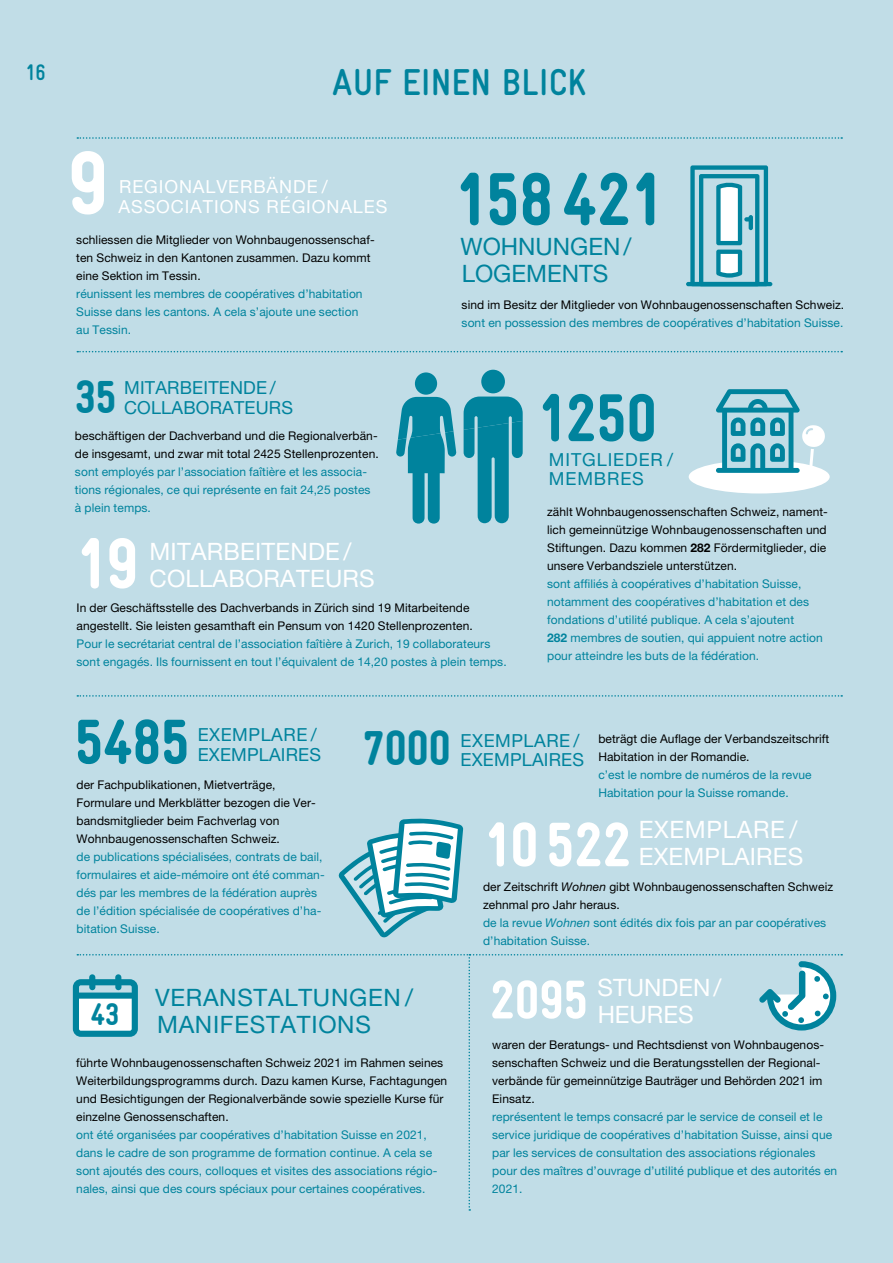
<style>
.page{position:relative;width:893px;height:1263px;background:#c1dde7}
.page>*{position:absolute;margin:0;border:0;box-sizing:border-box;transform-origin:0 0}
.t1{font:900 condensed 90.45px "Gravur";color:#fff}
.t2{font:900 condensed 75px "Gravur";color:#00839d}
.t3{font:900 condensed 72px "Gravur";color:#fff}
.t4{font:900 condensed 67.8px "Gravur";color:#00839d}
.t5{font:900 condensed 63.75px "Gravur";color:#00839d}
.t6{font:900 condensed 63px "Gravur";color:#fff}
.t7{font:900 condensed 54.75px "Gravur";color:#fff}
.t8{font:900 condensed 49.35px "Gravur";color:#00839d}
.t9{font:900 condensed 46.65px "Gravur";color:#00839d}
.t10{font:700 37.5px "Gravur Condensed";color:#00839d}
.t11{font:900 condensed 31.05px "Gravur";color:#00839d}
.t12{font:24px/27px "Helvetica Neue LT Pro";letter-spacing:.01em;color:#fff}
.t13{font:24px/27px "Helvetica Neue LT Pro";letter-spacing:.03em;color:#00839d}
.t14{font:24px/27px "Helvetica Neue LT Pro";color:#00839d}
.t15{font:24px "Helvetica Neue LT Pro";letter-spacing:.03em;color:#fff}
.t16{font:700 22.5px "Gravur Condensed";color:#00839d}
.t17{font:18px "Helvetica Neue LT Pro";letter-spacing:.01em;color:#00839d}
.t18{font:18px/19.5px "Helvetica Neue LT Pro";letter-spacing:.05em;color:#fff}
.t19{font:18px "Helvetica Neue LT Pro";letter-spacing:.03em;color:#00839d}
.t20{font:18px/19.5px "Helvetica Neue LT Pro";letter-spacing:.05em;color:#00839d}
.t21{font:12px/18px "Helvetica Neue LT Pro";letter-spacing:.005em;color:#00839d}
.t22{font:12px/18px "Helvetica Neue LT Pro";letter-spacing:.005em;color:#000}
.s1{font-weight:700}
.s2{font-style:italic}
.s3{color:#00839d}
.s4{font-style:italic;color:#00839d}
</style>
<div class="page">
<svg style="left:77px;top:695px;width:765px;height:2px"></svg>
<svg style="left:77px;top:351px;width:765px;height:1px"></svg>
<svg style="left:77px;top:137px;width:765px;height:2px"></svg>
<svg style="left:338px;top:818px;width:125px;height:119px"></svg>
<svg style="left:73px;top:954px;width:769px;height:257px"></svg>
<div style="left:689px;top:460px;width:141px;height:33px;background:#fff;border-radius:50%"></div>
<svg style="left:715px;top:389px;width:110px;height:84px"></svg>
<hr style="left:686px;top:282px;width:86px;height:4px;background:#00839d;border-radius:2px">
<svg style="left:690px;top:165px;width:78px;height:117px"></svg>
<svg style="left:396px;top:370px;width:127px;height:154px"></svg>
<h3 class="t16" style="left:26px;top:60px;width:22px">16</h3>
<h3 class="t10" style="left:332px;top:61px;width:255px">AUF EINEN BLICK</h3>
<h1 class="t1" style="left:68px;top:133px;width:42px">9</h1>
<h3 class="t18" style="left:119px;top:177px;width:270px">REGIONALVERBÄNDE /<br>ASSOCIATIONS RÉGIONALES</h3>
<p class="t22" style="left:76px;top:230px;width:300px">schliessen die Mitglieder von Wohnbaugenossenschaf&shy;ten Schweiz in den Kantonen zusammen. Dazu kommt eine Sektion im Tessin.</p>
<p class="t21" style="left:76px;top:284px;width:288px">réunissent les membres de coopératives d’habitation<br>Suisse dans les cantons. A cela s’ajoute une section au Tessin.</p>
<h2 class="t2" style="left:455px;top:158px;width:208px">158 421</h2>
<h3 class="t14" style="left:460px;top:233px;width:172px">WOHNUNGEN/<br>LOGEMENTS</h3>
<p class="t22" style="left:462px;top:296px;width:384px">sind im Besitz der Mitglieder von Wohnbaugenossenschaften Schweiz.</p>
<p class="t21" style="left:462px;top:314px;width:383px">sont en possession des membres de coopératives d’habitation Suisse.</p>
<h3 class="t9" style="left:75px;top:371px;width:43px">35</h3>
<h3 class="t17" style="left:124px;top:377px;width:153px">MITARBEITENDE/</h3>
<h3 class="t17" style="left:124px;top:396px;width:171px">COLLABORATEURS</h3>
<p class="t22" style="left:75px;top:426px;width:305px">beschäftigen der Dachverband und die Regionalverbän&shy;de insgesamt, und zwar mit total 2425 Stellenprozenten.</p>
<p class="t21" style="left:75px;top:462px;width:297px">sont employés par l’association faîtière et les associa&shy;tions régionales, ce qui représente en fait 24,25 postes à plein temps.</p>
<h3 class="t3" style="left:77px;top:523px;width:63px">19</h3>
<h3 class="t12" style="left:149px;top:537px;width:203px">MITARBEITENDE/</h3>
<h3 class="t12" style="left:149px;top:564px;width:227px">COLLABORATEURS</h3>
<p class="t22" style="left:77px;top:599px;width:398px">In der Geschäftsstelle des Dachverbands in Zürich sind 19 Mitarbeitende angestellt. Sie leisten gesamthaft ein Pensum von 1420 Stellenprozenten.</p>
<p class="t21" style="left:77px;top:635px;width:432px">Pour le secrétariat central de l’association faîtière à Zurich, 19 collaborateurs sont engagés. Ils fournissent en tout l’équivalent de 14,20 postes à plein temps.</p>
<h3 class="t4" style="left:538px;top:380px;width:120px">1250</h3>
<h3 class="t20" style="left:549px;top:449px;width:126px">MITGLIEDER /<br>MEMBRES</h3>
<p class="t22" style="left:547px;top:503px;width:282px">zählt Wohnbaugenossenschaften Schweiz, nament&shy;lich gemeinnützige Wohnbaugenossenschaften und Stiftungen. Dazu kommen <span class="s1">282</span> Fördermitglieder, die unsere Verbandsziele unterstützen.</p>
<p class="t21" style="left:547px;top:575px;width:277px">sont affiliés à coopératives d’habitation Suisse, notamment des coopératives d’habitation et des fondations d’utilité publique. A cela s’ajoutent<br><span class="s1">282</span> membres de soutien, qui appuient notre action pour atteindre les buts de la fédération.</p>
<h3 class="t5" style="left:75px;top:706px;width:116px">5485</h3>
<h3 class="t19" style="left:198px;top:724px;width:120px">EXEMPLARE /</h3>
<h3 class="t17" style="left:198px;top:743px;width:125px">EXEMPLAIRES</h3>
<p class="t22" style="left:77px;top:775px;width:241px">der Fachpublikationen, Mietverträge, Formulare und Merkblätter bezogen die Ver&shy;bandsmitglieder beim Fachverlag von Wohnbaugenossenschaften Schweiz.</p>
<p class="t21" style="left:77px;top:847px;width:250px">de publications spécialisées, contrats de bail, formulaires et aide-mémoire ont été comman&shy;dés par les membres de la fédération auprès de l’édition spécialisée de coopératives d’ha&shy;bitation Suisse.</p>
<h3 class="t8" style="left:363px;top:721px;width:90px">7000</h3>
<h3 class="t19" style="left:461px;top:729px;width:120px">EXEMPLARE /</h3>
<h3 class="t17" style="left:461px;top:749px;width:125px">EXEMPLAIRES</h3>
<p class="t22" style="left:598px;top:730px;width:232px">beträgt die Auflage der Verbandszeitschrift<br>Habitation in der Romandie.</p>
<p class="t21" style="left:598px;top:766px;width:215px">c’est le nombre de numéros de la revue<br>Habitation pour la Suisse romande.</p>
<h3 class="t6" style="left:484px;top:810px;width:148px">10 522</h3>
<h3 class="t15" style="left:639px;top:815px;width:160px">EXEMPLARE /</h3>
<h3 class="t12" style="left:639px;top:843px;width:166px">EXEMPLAIRES</h3>
<p class="t22" style="left:483px;top:877px;width:352px">der Zeitschrift <span class="s2">Wohnen</span> gibt Wohnbaugenossenschaften Schweiz zehnmal pro Jahr heraus.<br><span class="s3">de la revue</span> <span class="s4">Wohnen</span> <span class="s3">sont édités dix fois par an par coopératives d’habitation Suisse.</span></p>
<h3 class="t11" style="left:91px;top:997px;width:30px">43</h3>
<h3 class="t13" style="left:155px;top:984px;width:260px">VERANSTALTUNGEN /<br>MANIFESTATIONS</h3>
<p class="t22" style="left:76px;top:1053px;width:373px">führte Wohnbaugenossenschaften Schweiz 2021 im Rahmen seines Weiterbildungsprogramms durch. Dazu kamen Kurse, Fachtagungen und Besichtigungen der Regionalverbände sowie spezielle Kurse für einzelne Genossenschaften.</p>
<p class="t21" style="left:76px;top:1125px;width:363px">ont été organisées par coopératives d’habitation Suisse en 2021, dans le cadre de son programme de formation continue. A cela se sont ajoutés des cours, colloques et visites des associations régio&shy;nales, ainsi que des cours spéciaux pour certaines coopératives.</p>
<h3 class="t12" style="left:597px;top:973px;width:125px">STUNDEN/<br>HEURES</h3>
<h3 class="t7" style="left:490px;top:969px;width:99px">2095</h3>
<p class="t22" style="left:492px;top:1035px;width:333px">waren der Beratungs- und Rechtsdienst von Wohnbaugenos&shy;senschaften Schweiz und die Beratungsstellen der Regional&shy;verbände für gemeinnützige Bauträger und Behörden 2021 im Einsatz.</p>
<p class="t21" style="left:492px;top:1107px;width:347px">représentent le temps consacré par le service de conseil et le service juridique de coopératives d’habitation Suisse, ainsi que par les services de consultation des associations régionales pour des maîtres d’ouvrage d’utilité publique et des autorités en 2021.</p>
</div>
